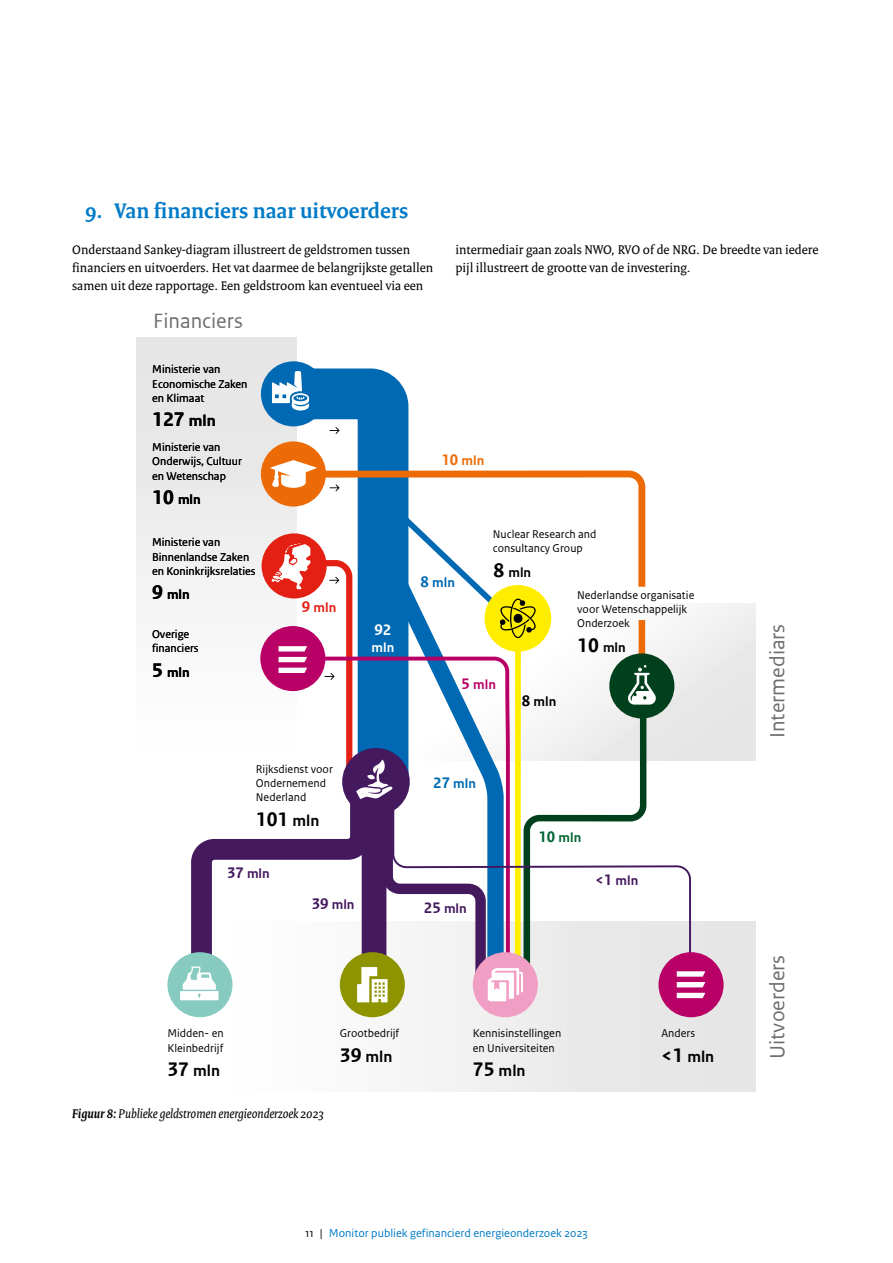
<style>
.page{position:relative;width:893px;height:1263px;background:#fff}
.page>*{position:absolute;margin:0;border:0;box-sizing:border-box;transform-origin:0 0}
.H2_RO_Paragraafkop{font:700 22.5px "Rijksoverheid Serif";color:#007bc7}
.t1{font:21.75px "Rijksoverheid Sans Text TT Regular 2";color:#706f6f}
.t2{font:700 20.7px "Rijksoverheid Sans Text TT";color:#000}
.t3{font:16.35px "Rijksoverheid Sans Text TT Bold 2";color:#000}
.t4{font:700 16.05px "Rijksoverheid Sans Text TT";color:#fff}
.t5{font:13.8px "Rijksoverheid Sans Text TT Bold 2";color:#000}
.t6{font:13.8px "Rijksoverheid Sans Text TT Bold 2";color:#44195e}
.t7{font:13.8px "Rijksoverheid Sans Text TT Bold 2";color:#0069b3}
.t8{font:13.8px "Rijksoverheid Sans Text TT Bold 2";color:#ed6b06}
.t9{font:13.8px "Rijksoverheid Sans Text TT Bold 2";color:#006533}
.t10{font:13.8px "Rijksoverheid Sans Text TT Bold 2";color:#b90066}
.t11{font:13.8px "Rijksoverheid Sans Text TT Bold 2";color:#e41f13}
.t12{font:13.8px "Rijksoverheid Sans Text TT Bold 2";color:#fff}
.P_RO_Broodtekst{font:13.5px/18px "Rijksoverheid Serif";color:#000}
.P_Figuurtitel{font:italic 13.5px "Rijksoverheid Serif";color:#000}
.t13{font:12px "Rijksoverheid Sans Text";color:#007bc7}
.t14{font:11.85px/14.1px "Rijksoverheid Sans Text TT Regular 2";color:#000}
.s1{font-family:"Rijksoverheid Sans Text TT Bold 2";font-weight:400;font-size:16.35px}
.s2{font-family:"Rijksoverheid Sans Text TT";font-weight:700;font-size:20.7px}
.s3{font-family:"Rijksoverheid Sans Text TT";font-weight:700;font-size:16.05px}
.s4{font-weight:700}
.s5{color:#000}
</style>
<div class="page">
<div style="left:136px;top:337px;width:161px;height:417px;background:linear-gradient(to bottom,#e2e2e2,#fefefe)"></div>
<svg style="left:232px;top:604px;width:523px;height:157px"></svg>
<svg style="left:241px;top:343px;width:168px;height:417px"></svg>
<div style="left:232px;top:921px;width:523px;height:171px;background:linear-gradient(to right,#fefefe,#e2e2e2)"></div>
<svg style="left:189px;top:760px;width:81px;height:234px"></svg>
<svg style="left:360px;top:410px;width:155px;height:609px"></svg>
<div style="left:261px;top:441px;width:65px;height:65px;background:#ed6b06;border-radius:50%"></div>
<div style="left:262px;top:533px;width:65px;height:65px;background:#e41f13;border-radius:50%"></div>
<svg style="left:329px;top:427px;width:11px;height:7px"></svg>
<div style="left:609px;top:653px;width:65px;height:65px;background:#00401c;border-radius:50%"></div>
<div style="left:261px;top:361px;width:65px;height:65px;background:#0069b3;border-radius:50%"></div>
<svg style="left:272px;top:371px;width:37px;height:39px"></svg>
<div style="left:340px;top:952px;width:65px;height:65px;background:#8e9300;border-radius:50%"></div>
<div style="left:167px;top:952px;width:65px;height:65px;background:#87cac0;border-radius:50%"></div>
<div style="left:473px;top:952px;width:65px;height:65px;background:#f19ec4;border-radius:50%"></div>
<div style="left:260px;top:626px;width:65px;height:65px;background:#b90066;border-radius:50%"></div>
<svg style="left:180px;top:966px;width:38px;height:34px"></svg>
<svg style="left:658px;top:865px;width:34px;height:114px"></svg>
<div style="left:658px;top:952px;width:66px;height:65px;background:#b90066;border-radius:50%"></div>
<svg style="left:677px;top:971px;width:28px;height:16px"></svg>
<svg style="left:677px;top:993px;width:28px;height:5px"></svg>
<svg style="left:270px;top:460px;width:388px;height:549px"></svg>
<h2 class="H2_RO_Paragraafkop" style="left:85px;top:197px;width:325px">9. Van financiers naar uitvoerders</h2>
<p class="P_RO_Broodtekst" style="left:72px;top:240px;width:363px">Onderstaand Sankey-diagram illustreert de geldstromen tussen financiers en uitvoerders. Het vat daarmee de belangrijkste getallen samen uit deze rapportage. Een geldstroom kan eventueel via een</p>
<p class="P_RO_Broodtekst" style="left:455px;top:240px;width:365px">intermediair gaan zoals NWO, RVO of de NRG. De breedte van iedere pijl illustreert de grootte van de investering.</p>
<h2 class="t1" style="left:153px;top:308px;width:91px">Financiers</h2>
<p class="t14" style="left:152px;top:363px;width:97px">Ministerie van<br>Economische Zaken en Klimaat</p>
<h3 class="t2" style="left:152px;top:408px;width:65px">127 <span class="s1">mln</span></h3>
<p class="t14" style="left:152px;top:440px;width:91px">Ministerie van<br>Onderwijs, Cultuur en Wetenschap</p>
<p class="t5" style="left:152px;top:492px;width:50px"><span class="s2">10</span> mln</p>
<p class="t8" style="left:441px;top:453px;width:44px"><span class="s3">10</span> mln</p>
<p class="t14" style="left:493px;top:527px;width:105px">Nuclear Research and consultancy Group</p>
<p class="t14" style="left:152px;top:536px;width:105px">Ministerie van<br>Binnenlandse Zaken en Koninkrijksrelaties</p>
<p class="t5" style="left:152px;top:587px;width:39px"><span class="s2">9</span> mln</p>
<p class="t14" style="left:577px;top:588px;width:119px">Nederlandse organisatie voor Wetenschappelijk<br>Onderzoek</p>
<p class="t5" style="left:577px;top:639px;width:50px"><span class="s2">10</span> mln</p>
<p class="t5" style="left:493px;top:565px;width:39px"><span class="s2">8</span> mln</p>
<p class="t7" style="left:421px;top:575px;width:36px"><span class="s3">8</span> mln</p>
<p class="t11" style="left:302px;top:600px;width:36px"><span class="s3">9</span> mln</p>
<h3 class="t4" style="left:374px;top:621px;width:18px">92</h3>
<p class="t12" style="left:372px;top:639px;width:24px">mln</p>
<p class="t14" style="left:152px;top:627px;width:48px">Overige financiers</p>
<p class="t5" style="left:152px;top:664px;width:39px"><span class="s2">5</span> mln</p>
<p class="t10" style="left:462px;top:676px;width:36px"><span class="s3">5</span> mln</p>
<p class="t14" style="left:256px;top:762px;width:78px">Rijksdienst voor<br>Ondernemend<br>Nederland</p>
<h3 class="t2" style="left:256px;top:808px;width:65px">101 <span class="s1">mln</span></h3>
<p class="t6" style="left:227px;top:865px;width:44px"><span class="s3">37</span> mln</p>
<p class="t7" style="left:433px;top:776px;width:44px"><span class="s3">27</span> mln</p>
<p class="t6" style="left:312px;top:896px;width:44px"><span class="s3">39</span> mln</p>
<p class="t6" style="left:424px;top:900px;width:44px"><span class="s3">25</span> mln</p>
<p class="t5" style="left:522px;top:694px;width:36px"><span class="s3">8</span> mln</p>
<p class="t9" style="left:538px;top:829px;width:44px"><span class="s3">10</span> mln</p>
<p class="t6" style="left:595px;top:872px;width:44px"><span class="s3">&lt;1</span> mln</p>
<p class="t14" style="left:167px;top:1027px;width:58px">Midden- en<br>Kleinbedrijf</p>
<h3 class="t3" style="left:167px;top:1062px;width:54px"><span class="s2">37</span> mln</h3>
<p class="P_Figuurtitel" style="left:72px;top:1105px;width:253px"><span class="s4">Figuur 8:</span> Publieke geldstromen energieonderzoek 2023</p>
<p class="t14" style="left:340px;top:1027px;width:61px">Grootbedrijf</p>
<h3 class="t3" style="left:340px;top:1047px;width:54px"><span class="s2">39</span> mln</h3>
<p class="t14" style="left:473px;top:1027px;width:90px">Kennisinstellingen en Universiteiten</p>
<h3 class="t3" style="left:473px;top:1062px;width:54px"><span class="s2">75</span> mln</h3>
<p class="t13" style="left:305px;top:1226px;width:284px"><span class="s5">11 |</span> Monitor publiek gefinancierd energieonderzoek 2023</p>
<p class="t14" style="left:661px;top:1027px;width:35px">Anders</p>
<h3 class="t3" style="left:661px;top:1047px;width:54px"><span class="s2">&lt;1</span> mln</h3>
<h2 class="t1" style="left:765px;top:738px;width:116px;rotate:-90deg">Intermediars</h2>
<h2 class="t1" style="left:765px;top:1059px;width:106px;rotate:-90deg">Uitvoerders</h2>
</div>
